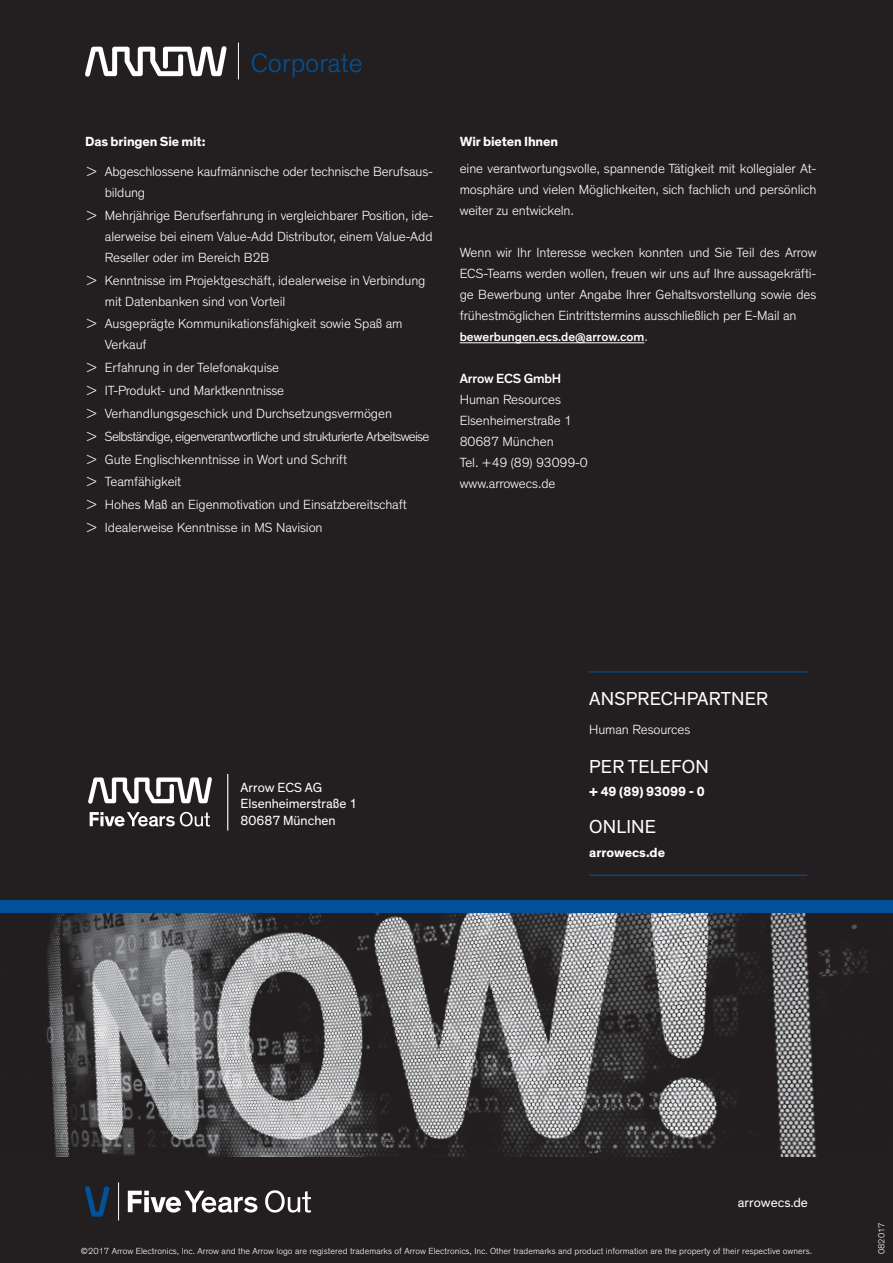
<style>
.page{position:relative;width:893px;height:1263px;background:#fff}
.page>*{position:absolute;margin:0;border:0;box-sizing:border-box;transform-origin:0 0}
.t1{font:300 27.15px "Theinhardt";color:#01529a}
.t2{font:19.2px "Theinhardt";letter-spacing:.01em;color:#fff}
.t3{font:300 13.5px/21px "Theinhardt";letter-spacing:-.01em;color:#fff}
.t4{font:700 13.5px "Theinhardt";letter-spacing:-.01em;color:#fff}
.t5{font:13.5px/16.2px "Theinhardt";color:#fff}
.t6{font:500 13.5px "Theinhardt";letter-spacing:-.01em;color:#fff}
.t7{font:500 12.75px "Theinhardt";color:#fff}
.t8{font:300 9px "Theinhardt";color:#fff}
.s1{font-weight:300;font-size:13.5px}
</style>
<div class="page">
<img style="left:0;top:913px;width:893px;height:244px">
<div style="left:0;top:0;width:893px;height:900px;background:#231f20"></div>
<div style="left:0;top:900px;width:893px;height:13px;background:#01529a"></div>
<div style="left:0;top:1157px;width:893px;height:106px;background:#231f20"></div>
<svg style="left:85px;top:1186px;width:24px;height:30px"></svg>
<svg style="left:128px;top:1191px;width:129px;height:21px"></svg>
<svg style="left:265px;top:1190px;width:46px;height:22px"></svg>
<hr style="left:118px;top:1182px;width:1px;height:38px;background:#fff">
<hr style="left:460px;top:342px;width:184px;height:1px;background:#fff">
<svg style="left:85px;top:46px;width:142px;height:31px"></svg>
<hr style="left:238px;top:43px;width:1px;height:36px;background:#fff">
<hr style="left:589px;top:671px;width:218px;height:1px;background:#01529a">
<hr style="left:589px;top:875px;width:218px;height:1px;background:#01529a">
<svg style="left:88px;top:777px;width:124px;height:27px"></svg>
<svg style="left:90px;top:812px;width:120px;height:14px"></svg>
<hr style="left:227px;top:774px;width:1px;height:57px;background:#fff">
<h1 class="t1" style="left:251px;top:47px;width:113px">Corporate</h1>
<p class="t4" style="left:85px;top:133px;width:122px">Das bringen Sie mit:</p>
<p class="t3" style="left:105px;top:161px;width:330px;text-indent:-18px">&gt; Abgeschlossene kaufmännische oder technische Berufsaus&shy;bildung</p>
<p class="t3" style="left:105px;top:205px;width:330px;text-align:justify;text-indent:-18px">&gt; Mehrjährige Berufserfahrung in vergleichbarer Position, ide&shy;alerweise bei einem Value-Add Distributor, einem Value-Add Reseller oder im Bereich B2B</p>
<p class="t3" style="left:105px;top:270px;width:322px;text-indent:-18px">&gt; Kenntnisse im Projektgeschäft, idealerweise in Verbindung mit Datenbanken sind von Vorteil</p>
<p class="t3" style="left:105px;top:313px;width:299px;text-indent:-18px">&gt; Ausgeprägte Kommunikationsfähigkeit sowie Spaß am<br>Verkauf</p>
<p class="t3" style="left:87px;top:356px;width:344px;line-height:22.8px">&gt; Erfahrung in der Telefonakquise<br>&gt; IT-Produkt- und Marktkenntnisse<br>&gt; Verhandlungsgeschick und Durchsetzungsvermögen<br>&gt; Selbständige, eigenverantwortliche und strukturierte Arbeitsweise &gt; Gute Englischkenntnisse in Wort und Schrift<br>&gt; Teamfähigkeit<br>&gt; Hohes Maß an Eigenmotivation und Einsatzbereitschaft<br>&gt; Idealerweise Kenntnisse in MS Navision</p>
<p class="t4" style="left:460px;top:133px;width:100px">Wir bieten Ihnen</p>
<p class="t3" style="left:460px;top:158px;width:358px;text-align:justify">eine verantwortungsvolle, spannende Tätigkeit mit kollegialer At&shy;mosphäre und vielen Möglichkeiten, sich fachlich und persönlich weiter zu entwickeln.</p>
<p class="t3" style="left:460px;top:242px;width:358px;text-align:justify">Wenn wir Ihr Interesse wecken konnten und Sie Teil des Arrow ECS-Teams werden wollen, freuen wir uns auf Ihre aussagekräfti&shy;ge Bewerbung unter Angabe Ihrer Gehaltsvorstellung sowie des frühestmöglichen Eintrittstermins ausschließlich per E-Mail an</p>
<p class="t7" style="left:460px;top:329px;width:190px">bewerbungen.ecs.de@arrow.com<span class="s1">.</span></p>
<p class="t6" style="left:460px;top:371px;width:103px">Arrow ECS GmbH</p>
<p class="t3" style="left:460px;top:389px;width:130px">Human Resources<br>Elsenheimerstraße 1<br>80687 München<br>Tel. +49 (89) 93099-0 www.arrowecs.de</p>
<p class="t5" style="left:241px;top:780px;width:118px">Arrow ECS AG<br>Elsenheimerstraße 1<br>80687 München</p>
<h2 class="t2" style="left:589px;top:688px;width:181px">ANSPRECHPARTNER</h2>
<p class="t3" style="left:589px;top:719px;width:103px">Human Resources</p>
<h2 class="t2" style="left:589px;top:755px;width:121px">PER TELEFON</h2>
<p class="t4" style="left:589px;top:783px;width:117px">+ 49 (89) 93099 - 0</p>
<h2 class="t2" style="left:589px;top:815px;width:68px">ONLINE</h2>
<p class="t4" style="left:589px;top:844px;width:77px">arrowecs.de</p>
<p class="t5" style="left:738px;top:1194px;width:72px">arrowecs.de</p>
<p class="t8" style="left:81px;top:1246px;width:733px">©2017 Arrow Electronics, Inc. Arrow and the Arrow logo are registered trademarks of Arrow Electronics, Inc. Other trademarks and product information are the property of their respective owners.</p>
<p class="t8" style="left:876px;top:1254px;width:33px;rotate:-90deg">082017</p>
</div>
